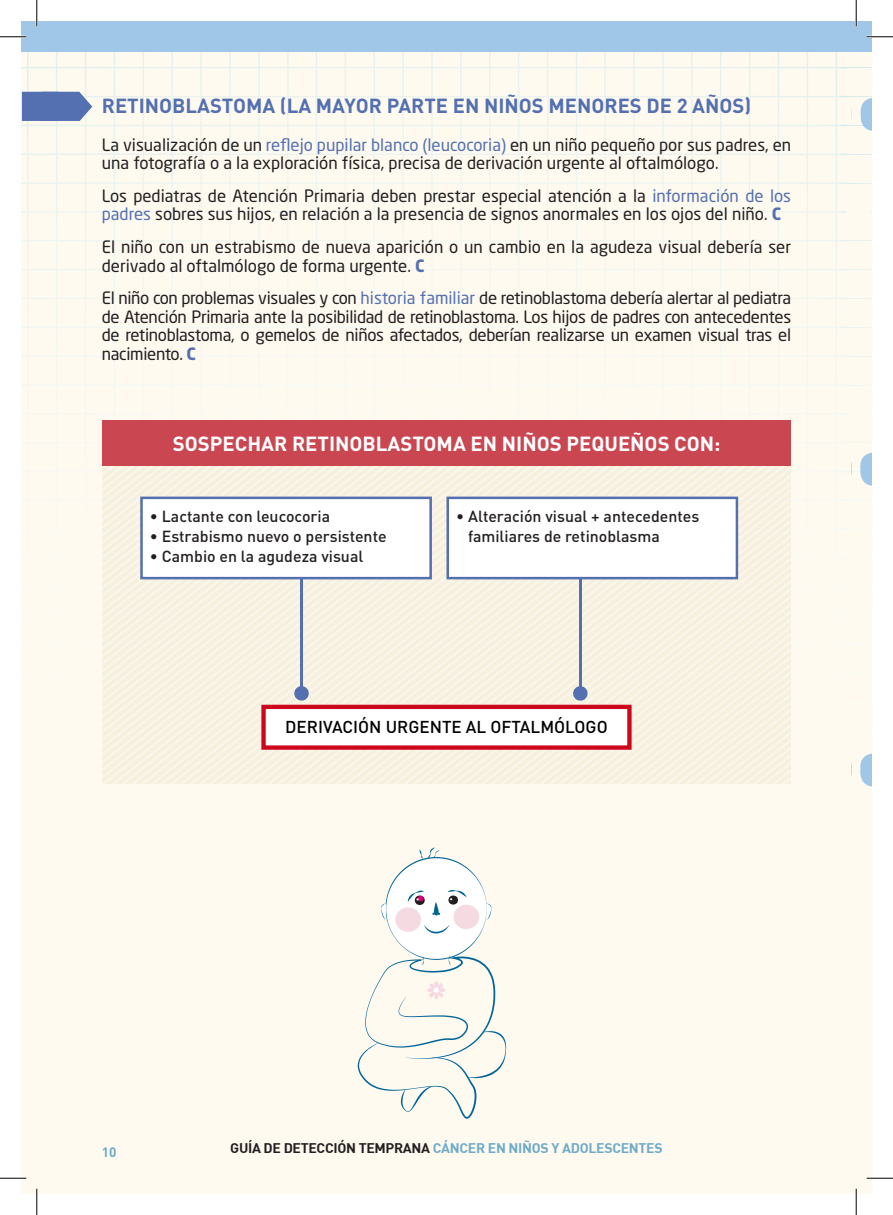
<style>
.page{position:relative;width:893px;height:1215px;background:#fff}
.page>*{position:absolute;margin:0;border:0;box-sizing:border-box;transform-origin:0 0}
.t1{font:700 20.12px "DIN";color:#5470b0}
.t2{font:700 20.12px "DIN";color:#fff}
.t3{font:500 16.97px "DIN";color:#000}
.t4{font:16.8px/18.6px "Neo Sans Std";color:#231f20}
.t5{font:500 15.92px/20.1px "DIN";color:#231f20}
.t6{font:13.65px "DIN Bold";letter-spacing:-.02em;color:#6eabc7}
.t7{font:700 13.47px "DIN";color:#6daac7}
.s1{color:#5470b0}
.s2{font-weight:700;color:#5470b0}
.s3{color:#231f20}
</style>
<div class="page">
<div style="left:22px;top:22px;width:848px;height:1171px;background:#fffaf0"></div>
<img style="left:754px;top:52px;width:85px;height:732px">
<img style="left:22px;top:52px;width:734px;height:103px">
<img style="left:839px;top:182px;width:31px;height:595px">
<img style="left:839px;top:67px;width:31px;height:88px">
<div style="left:846px;top:68px;width:23px;height:28px;background:#fffaf0"></div>
<div style="left:846px;top:97px;width:23px;height:28px;background:#fffaf0"></div>
<div style="left:846px;top:126px;width:23px;height:27px;background:#fffaf0"></div>
<div style="left:846px;top:184px;width:23px;height:27px;background:#fffaf0"></div>
<div style="left:846px;top:213px;width:23px;height:27px;background:#fffaf0"></div>
<div style="left:846px;top:242px;width:23px;height:27px;background:#fffaf0"></div>
<div style="left:846px;top:270px;width:23px;height:28px;background:#fffaf0"></div>
<div style="left:846px;top:299px;width:23px;height:28px;background:#fffaf0"></div>
<div style="left:846px;top:328px;width:23px;height:27px;background:#fffaf0"></div>
<div style="left:846px;top:357px;width:23px;height:27px;background:#fffaf0"></div>
<div style="left:846px;top:386px;width:23px;height:27px;background:#fffaf0"></div>
<div style="left:846px;top:415px;width:23px;height:27px;background:#fffaf0"></div>
<div style="left:846px;top:443px;width:23px;height:28px;background:#fffaf0"></div>
<div style="left:846px;top:472px;width:23px;height:28px;background:#fffaf0"></div>
<div style="left:846px;top:501px;width:23px;height:27px;background:#fffaf0"></div>
<div style="left:846px;top:530px;width:23px;height:27px;background:#fffaf0"></div>
<div style="left:846px;top:559px;width:23px;height:27px;background:#fffaf0"></div>
<div style="left:846px;top:588px;width:23px;height:27px;background:#fffaf0"></div>
<div style="left:22px;top:22px;width:848px;height:30px;background:#a1c7e8"></div>
<svg style="left:102px;top:465px;width:9px;height:319px;fill:#f7f0df"></svg>
<svg style="left:111px;top:465px;width:9px;height:319px;fill:#f7f0df"></svg>
<svg style="left:120px;top:465px;width:10px;height:319px;fill:#f7f0df"></svg>
<svg style="left:130px;top:465px;width:10px;height:319px;fill:#f7f0df"></svg>
<svg style="left:382px;top:466px;width:408px;height:318px;fill:#f7f1df"></svg>
<svg style="left:392px;top:474px;width:398px;height:310px;fill:#f7f1df"></svg>
<svg style="left:402px;top:481px;width:388px;height:303px;fill:#f7f1df"></svg>
<svg style="left:411px;top:489px;width:379px;height:295px;fill:#f7f1df"></svg>
<svg style="left:421px;top:496px;width:369px;height:288px;fill:#f7f1df"></svg>
<svg style="left:431px;top:504px;width:359px;height:280px;fill:#f7f1df"></svg>
<svg style="left:440px;top:511px;width:350px;height:273px;fill:#f7f1df"></svg>
<svg style="left:450px;top:519px;width:340px;height:265px;fill:#f7f1df"></svg>
<svg style="left:460px;top:527px;width:330px;height:257px;fill:#f7f1df"></svg>
<svg style="left:470px;top:534px;width:320px;height:250px;fill:#f7f1df"></svg>
<svg style="left:479px;top:542px;width:311px;height:242px;fill:#f7f1df"></svg>
<svg style="left:489px;top:549px;width:301px;height:235px;fill:#f7f1df"></svg>
<svg style="left:499px;top:557px;width:291px;height:227px;fill:#f7f1df"></svg>
<svg style="left:508px;top:564px;width:282px;height:220px;fill:#f7f1df"></svg>
<svg style="left:518px;top:572px;width:272px;height:212px;fill:#f7f1df"></svg>
<svg style="left:528px;top:579px;width:262px;height:205px;fill:#f7f0df"></svg>
<svg style="left:537px;top:587px;width:253px;height:197px;fill:#f7f1df"></svg>
<svg style="left:547px;top:595px;width:243px;height:189px;fill:#f7f1df"></svg>
<div style="left:102px;top:420px;width:688px;height:45px;background:#ca4751"></div>
<div style="left:263px;top:707px;width:366px;height:40px;background:#fff"></div>
<div style="left:261px;top:704px;width:370px;height:45px;border:4px solid #cd071e"></div>
<svg style="left:293px;top:685px;width:16px;height:16px"></svg>
<hr style="left:300px;top:517px;width:3px;height:181px;background:#5470b0">
<div style="left:141px;top:498px;width:289px;height:80px;background:#fff"></div>
<div style="left:140px;top:496px;width:291px;height:83px;border:3px solid #5470b0"></div>
<svg style="left:557px;top:602px;width:233px;height:182px"></svg>
<hr style="left:579px;top:514px;width:3px;height:181px;background:#5470b0">
<div style="left:447px;top:498px;width:289px;height:80px;background:#fff"></div>
<div style="left:446px;top:496px;width:291px;height:83px;border:3px solid #5470b0"></div>
<svg style="left:357px;top:847px;width:149px;height:271px"></svg>
<svg style="left:850px;top:753px;width:1px;height:24px"></svg>
<svg style="left:860px;top:98px;width:10px;height:33px"></svg>
<svg style="left:860px;top:452px;width:10px;height:34px"></svg>
<svg style="left:860px;top:753px;width:10px;height:33px"></svg>
<svg style="left:22px;top:92px;width:70px;height:29px;background:#627bb5"></svg>
<hr style="left:0;top:36px;width:26px;height:2px;background:#fff">
<hr style="left:866px;top:36px;width:26px;height:2px;background:#fff">
<hr style="left:0;top:1177px;width:26px;height:2px;background:#fff">
<hr style="left:866px;top:1177px;width:26px;height:2px;background:#fff">
<hr style="left:36px;top:0;width:2px;height:26px;background:#fff">
<hr style="left:36px;top:1188px;width:2px;height:26px;background:#fff">
<hr style="left:854px;top:0;width:2px;height:26px;background:#fff">
<hr style="left:854px;top:1188px;width:2px;height:26px;background:#fff">
<svg style="left:0;top:36px;width:26px;height:1px"></svg>
<svg style="left:866px;top:36px;width:26px;height:1px"></svg>
<svg style="left:0;top:1177px;width:26px;height:1px"></svg>
<svg style="left:866px;top:1177px;width:26px;height:1px"></svg>
<svg style="left:36px;top:0;width:1px;height:26px"></svg>
<svg style="left:36px;top:1188px;width:1px;height:26px"></svg>
<svg style="left:855px;top:0;width:1px;height:26px"></svg>
<svg style="left:855px;top:1188px;width:1px;height:26px"></svg>
<p class="t1" style="left:102px;top:93px;width:650px">RETINOBLASTOMA (LA MAYOR PARTE EN NIÑOS MENORES DE 2 AÑOS)</p>
<p class="t4" style="left:102px;top:135px;width:690px">La visualización de un <span class="s1">reflejo pupilar blanco (leucocoria)</span> en un niño pequeño por sus padres, en una fotografía o a la exploración física, precisa de derivación urgente al oftalmólogo.</p>
<p class="t4" style="left:102px;top:186px;width:690px">Los pediatras de Atención Primaria deben prestar especial atención a la <span class="s1">información de los padres</span> sobres sus hijos, en relación a la presencia de signos anormales en los ojos del niño. <span class="s2">C</span></p>
<p class="t4" style="left:102px;top:237px;width:690px">El niño con un estrabismo de nueva aparición o un cambio en la agudeza visual debería ser derivado al oftalmólogo de forma urgente. <span class="s2">C</span></p>
<p class="t4" style="left:102px;top:289px;width:690px;text-align:justify">El niño con problemas visuales y con <span class="s1">historia familiar</span> de retinoblastoma debería alertar al pediatra de Atención Primaria ante la posibilidad de retinoblastoma. Los hijos de padres con antecedentes de retinoblastoma, o gemelos de niños afectados, deberían realizarse un examen visual tras el nacimiento. <span class="s2">C</span></p>
<p class="t2" style="left:173px;top:431px;width:549px">SOSPECHAR RETINOBLASTOMA EN NIÑOS PEQUEÑOS CON:</p>
<p class="t5" style="left:150px;top:505px;width:182px">• Lactante con leucocoria</p>
<p class="t5" style="left:150px;top:525px;width:238px">• Estrabismo nuevo o persistente</p>
<p class="t5" style="left:150px;top:546px;width:215px">• Cambio en la agudeza visual</p>
<p class="t5" style="left:468px;top:505px;width:232px;text-indent:-12px">• Alteración visual + antecedentes familiares de retinoblasma</p>
<p class="t3" style="left:285px;top:715px;width:324px">DERIVACIÓN URGENTE AL OFTALMÓLOGO</p>
<p class="t7" style="left:102px;top:1143px;width:16px">10</p>
<p class="t6" style="left:230px;top:1139px;width:433px"><span class="s3">GUÍA DE DETECCIÓN TEMPRANA</span> CÁNCER EN NIÑOS Y ADOLESCENTES</p>
</div>
